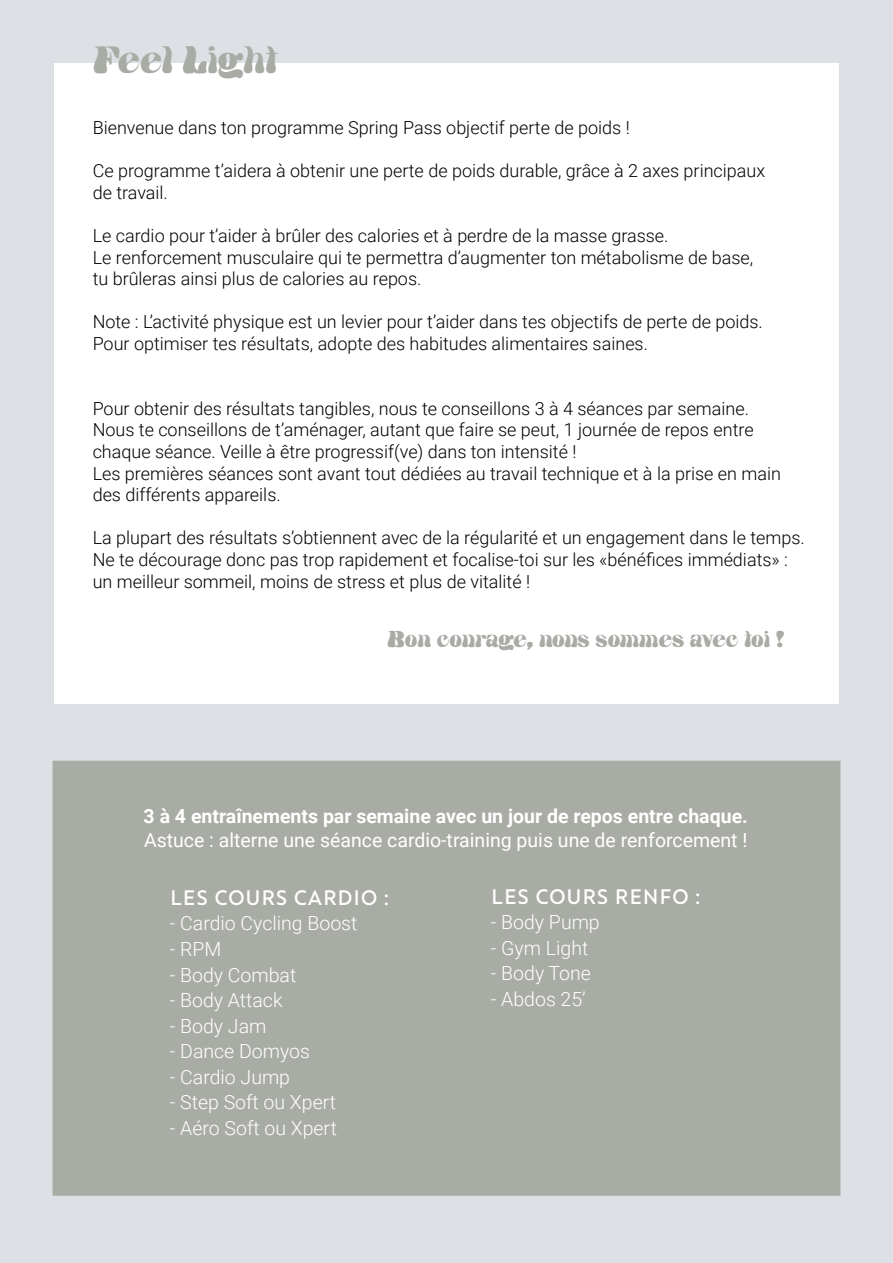
<style>
.page{position:relative;width:893px;height:1263px;background:#dde1e5}
.page>*{position:absolute;margin:0;border:0;box-sizing:border-box;transform-origin:0 0}
.t1{font:37.2px "HWT Arabesque";color:#a8aca5}
.t2{font:22.5px "HWT Arabesque";color:#a8aca5}
.t3{font:21px "DECATHLON";color:#fff}
.t4{font:300 19.5px "Roboto";color:#fff}
.t5{font:19.5px "Roboto";color:#fff}
.t6{font:700 19.5px "Roboto";color:#fff}
.t7{font:300 18px/21.6px "Roboto";color:#000}
</style>
<div class="page">
<div style="left:54px;top:64px;width:785px;height:640px;background:#fff"></div>
<div style="left:52px;top:761px;width:788px;height:435px;background:#a8aca5;border:3px solid #a8aca5"></div>
<h1 class="t1" style="left:93px;top:39px;width:187px">Feel Light</h1>
<p class="t7" style="left:93px;top:116px;width:539px">Bienvenue dans ton programme Spring Pass objectif perte de poids !</p>
<p class="t7" style="left:93px;top:159px;width:674px">Ce programme t’aidera à obtenir une perte de poids durable, grâce à 2 axes principaux de travail.</p>
<p class="t7" style="left:93px;top:224px;width:662px">Le cardio pour t’aider à brûler des calories et à perdre de la masse grasse.<br>Le renforcement musculaire qui te permettra d’augmenter ton métabolisme de base, tu brûleras ainsi plus de calories au repos.</p>
<p class="t7" style="left:93px;top:310px;width:672px">Note : L’activité physique est un levier pour t’aider dans tes objectifs de perte de poids.<br>Pour optimiser tes résultats, adopte des habitudes alimentaires saines.</p>
<p class="t7" style="left:93px;top:397px;width:690px">Pour obtenir des résultats tangibles, nous te conseillons 3 à 4 séances par semaine.<br>Nous te conseillons de t’aménager, autant que faire se peut, 1 journée de repos entre chaque séance. Veille à être progressif(ve) dans ton intensité !<br>Les premières séances sont avant tout dédiées au travail technique et à la prise en main des différents appareils.</p>
<p class="t7" style="left:93px;top:526px;width:714px">La plupart des résultats s’obtiennent avec de la régularité et un engagement dans le temps.<br>Ne te décourage donc pas trop rapidement et focalise-toi sur les «bénéfices immédiats» : un meilleur sommeil, moins de stress et plus de vitalité !</p>
<p class="t2" style="left:387px;top:626px;width:399px">Bon courage, nous sommes avec toi !</p>
<p class="t6" style="left:144px;top:803px;width:606px">3 à 4 entraînements par semaine avec un jour de repos entre chaque.</p>
<p class="t5" style="left:144px;top:826px;width:605px">Astuce : alterne une séance cardio-training puis une de renforcement !</p>
<p class="t3" style="left:170px;top:884px;width:221px">LES COURS CARDIO :</p>
<p class="t4" style="left:170px;top:910px;width:189px">- Cardio Cycling Boost</p>
<p class="t4" style="left:170px;top:935px;width:53px">- RPM</p>
<p class="t4" style="left:170px;top:961px;width:128px">- Body Combat</p>
<p class="t4" style="left:170px;top:986px;width:114px">- Body Attack</p>
<p class="t4" style="left:170px;top:1012px;width:98px">- Body Jam</p>
<p class="t4" style="left:170px;top:1037px;width:141px">- Dance Domyos</p>
<p class="t4" style="left:170px;top:1063px;width:122px">- Cardio Jump</p>
<p class="t4" style="left:170px;top:1088px;width:168px">- Step Soft ou Xpert</p>
<p class="t4" style="left:170px;top:1114px;width:169px">- Aéro Soft ou Xpert</p>
<p class="t3" style="left:491px;top:883px;width:211px">LES COURS RENFO :</p>
<p class="t4" style="left:491px;top:908px;width:110px">- Body Pump</p>
<p class="t4" style="left:491px;top:934px;width:99px">- Gym Light</p>
<p class="t4" style="left:491px;top:959px;width:102px">- Body Tone</p>
<p class="t4" style="left:491px;top:985px;width:96px">- Abdos 25’</p>
</div>
